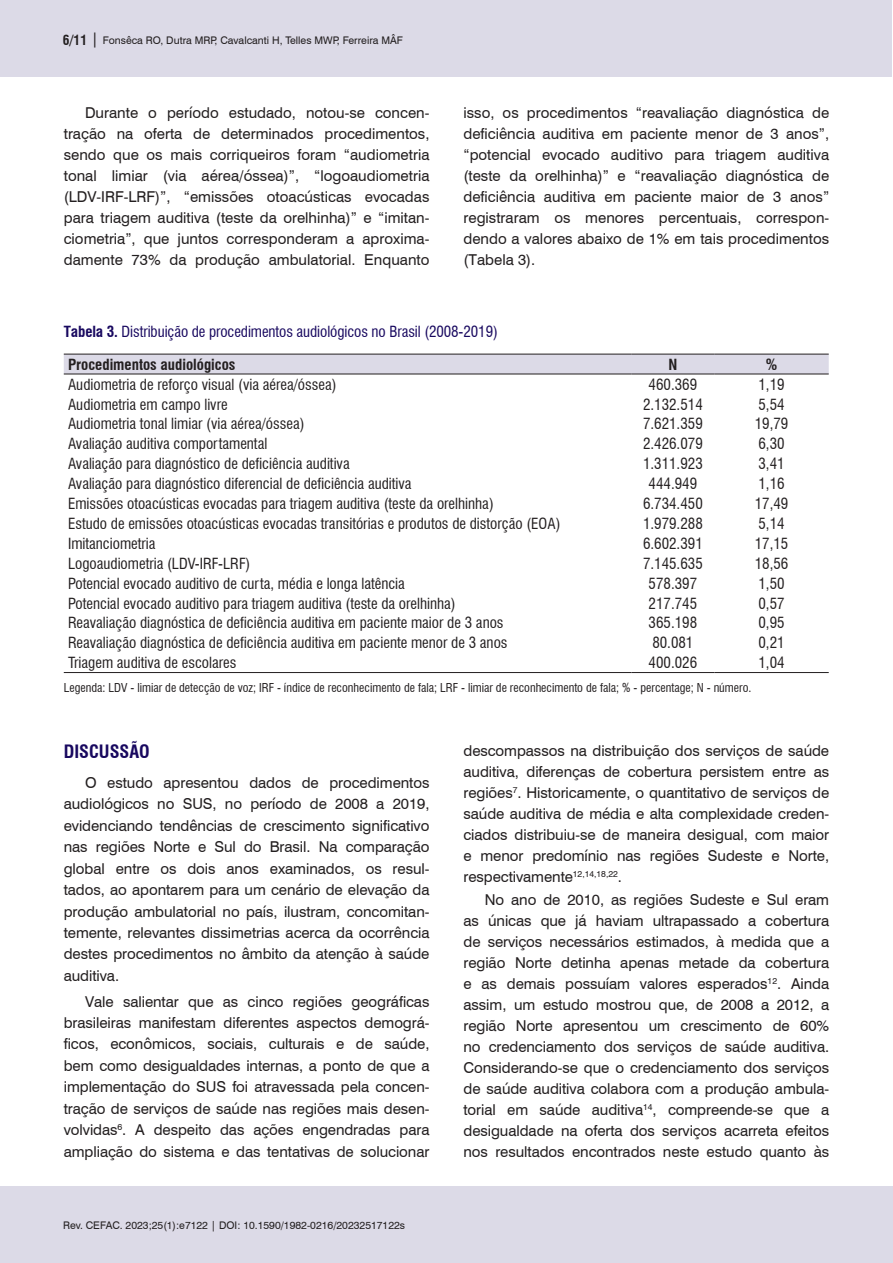
<style>
.page{position:relative;width:893px;height:1263px;background:#fff}
.page>*{position:absolute;margin:0;border:0;box-sizing:border-box;transform-origin:0 0}
.Nivel_1{font:700 condensed 18px "Swiss 721 BT";color:#18085f}
.Corpo_do_texto{font:15px/21px "Swiss 721 BT";letter-spacing:-.005em;color:#231f20;text-align:justify}
.Texto_tabelas{font:condensed 15px "Swiss 721 BT";color:#231f20}
.Titulo_tabelas_e_gr{font:condensed 15px "Swiss 721 BT";letter-spacing:-.005em;color:#18085f}
.Texto_tabelas-2{font:700 condensed 15px "Swiss 721 BT";color:#231f20}
.Legendas{font:condensed 12px "Swiss 721 BT";color:#231f20}
.t1{font:10.5px "Swiss 721 BT";color:#231f20}
.s1{font-weight:700;font-stretch:condensed;font-size:13.5px}
.s2{font-size:15px}
.s3{font-weight:700}
</style>
<div class="page">
<div style="left:0;top:1186px;width:892px;height:77px;background:#dcdae7"></div>
<div style="left:0;top:0;width:892px;height:77px;background:#dcdae7"></div>
<div style="left:64px;top:355px;width:765px;height:19px;background:#dcdae7"></div>
<hr style="left:64px;top:374px;width:567px;height:1px;background:#231f20">
<hr style="left:631px;top:374px;width:83px;height:1px;background:#231f20">
<hr style="left:714px;top:374px;width:115px;height:1px;background:#231f20">
<hr style="left:64px;top:354px;width:567px;height:1px;background:#231f20">
<hr style="left:631px;top:354px;width:83px;height:1px;background:#231f20">
<hr style="left:714px;top:354px;width:115px;height:1px;background:#231f20">
<hr style="left:64px;top:672px;width:567px;height:1px;background:#231f20">
<hr style="left:631px;top:672px;width:83px;height:1px;background:#231f20">
<hr style="left:714px;top:672px;width:115px;height:1px;background:#231f20">
<p class="t1" style="left:63px;top:33px;width:342px"><span class="s1">6/11</span> <span class="s2">|</span> Fonsêca RO, Dutra MRP, Cavalcanti H, Telles MWP, Ferreira MÂF</p>
<p class="Corpo_do_texto" style="left:64px;top:101px;width:367px;text-indent:21px">Durante o período estudado, notou-se concen&shy;tração na oferta de determinados procedimentos, sendo que os mais corriqueiros foram “audiometria tonal limiar (via aérea/óssea)”, “logoaudiometria (LDV-IRF-LRF)”, “emissões otoacústicas evocadas para triagem auditiva (teste da orelhinha)” e “imitan&shy;ciometria”, que juntos corresponderam a aproxima&shy;damente 73% da produção ambulatorial. Enquanto</p>
<p class="Corpo_do_texto" style="left:463px;top:101px;width:367px">isso, os procedimentos “reavaliação diagnóstica de deficiência auditiva em paciente menor de 3 anos”, “potencial evocado auditivo para triagem auditiva (teste da orelhinha)” e “reavaliação diagnóstica de deficiência auditiva em paciente maior de 3 anos” registraram os menores percentuais, correspon&shy;dendo a valores abaixo de 1% em tais procedimentos (Tabela 3).</p>
<p class="Titulo_tabelas_e_gr" style="left:64px;top:322px;width:436px"><span class="s3">Tabela 3.</span> Distribuição de procedimentos audiológicos no Brasil (2008-2019)</p>
<p class="Texto_tabelas-2" style="left:68px;top:355px;width:169px">Procedimentos audiológicos</p>
<p class="Texto_tabelas-2" style="left:668px;top:355px;width:10px">N</p>
<p class="Texto_tabelas-2" style="left:766px;top:355px;width:13px">%</p>
<p class="Texto_tabelas" style="left:68px;top:375px;width:270px">Audiometria de reforço visual (via aérea/óssea)</p>
<p class="Texto_tabelas" style="left:649px;top:375px;width:50px">460.369</p>
<p class="Texto_tabelas" style="left:758px;top:375px;width:28px">1,19</p>
<p class="Texto_tabelas" style="left:68px;top:395px;width:161px">Audiometria em campo livre</p>
<p class="Texto_tabelas" style="left:643px;top:395px;width:61px">2.132.514</p>
<p class="Texto_tabelas" style="left:758px;top:395px;width:28px">5,54</p>
<p class="Texto_tabelas" style="left:68px;top:415px;width:238px">Audiometria tonal limiar (via aérea/óssea)</p>
<p class="Texto_tabelas" style="left:643px;top:415px;width:61px">7.621.359</p>
<p class="Texto_tabelas" style="left:755px;top:415px;width:35px">19,79</p>
<p class="Texto_tabelas" style="left:68px;top:435px;width:201px">Avaliação auditiva comportamental</p>
<p class="Texto_tabelas" style="left:643px;top:435px;width:61px">2.426.079</p>
<p class="Texto_tabelas" style="left:758px;top:435px;width:28px">6,30</p>
<p class="Texto_tabelas" style="left:68px;top:455px;width:283px">Avaliação para diagnóstico de deficiência auditiva</p>
<p class="Texto_tabelas" style="left:643px;top:455px;width:61px">1.311.923</p>
<p class="Texto_tabelas" style="left:758px;top:455px;width:28px">3,41</p>
<p class="Texto_tabelas" style="left:68px;top:475px;width:345px">Avaliação para diagnóstico diferencial de deficiência auditiva</p>
<p class="Texto_tabelas" style="left:649px;top:475px;width:50px">444.949</p>
<p class="Texto_tabelas" style="left:758px;top:475px;width:28px">1,16</p>
<p class="Texto_tabelas" style="left:68px;top:495px;width:427px">Emissões otoacústicas evocadas para triagem auditiva (teste da orelhinha)</p>
<p class="Texto_tabelas" style="left:643px;top:495px;width:61px">6.734.450</p>
<p class="Texto_tabelas" style="left:755px;top:495px;width:35px">17,49</p>
<p class="Texto_tabelas" style="left:68px;top:514px;width:494px">Estudo de emissões otoacústicas evocadas transitórias e produtos de distorção (EOA)</p>
<p class="Texto_tabelas" style="left:643px;top:514px;width:61px">1.979.288</p>
<p class="Texto_tabelas" style="left:758px;top:514px;width:28px">5,14</p>
<p class="Texto_tabelas" style="left:68px;top:534px;width:89px">Imitanciometria</p>
<p class="Texto_tabelas" style="left:643px;top:534px;width:61px">6.602.391</p>
<p class="Texto_tabelas" style="left:755px;top:534px;width:35px">17,15</p>
<p class="Texto_tabelas" style="left:68px;top:554px;width:184px">Logoaudiometria (LDV-IRF-LRF)</p>
<p class="Texto_tabelas" style="left:643px;top:554px;width:61px">7.145.635</p>
<p class="Texto_tabelas" style="left:755px;top:554px;width:35px">18,56</p>
<p class="Texto_tabelas" style="left:68px;top:574px;width:338px">Potencial evocado auditivo de curta, média e longa latência</p>
<p class="Texto_tabelas" style="left:649px;top:574px;width:50px">578.397</p>
<p class="Texto_tabelas" style="left:758px;top:574px;width:28px">1,50</p>
<p class="Texto_tabelas" style="left:68px;top:594px;width:389px">Potencial evocado auditivo para triagem auditiva (teste da orelhinha)</p>
<p class="Texto_tabelas" style="left:649px;top:594px;width:50px">217.745</p>
<p class="Texto_tabelas" style="left:758px;top:594px;width:28px">0,57</p>
<p class="Texto_tabelas" style="left:68px;top:614px;width:437px">Reavaliação diagnóstica de deficiência auditiva em paciente maior de 3 anos</p>
<p class="Texto_tabelas" style="left:649px;top:614px;width:50px">365.198</p>
<p class="Texto_tabelas" style="left:758px;top:614px;width:28px">0,95</p>
<p class="Texto_tabelas" style="left:68px;top:634px;width:441px">Reavaliação diagnóstica de deficiência auditiva em paciente menor de 3 anos</p>
<p class="Texto_tabelas" style="left:652px;top:634px;width:43px">80.081</p>
<p class="Texto_tabelas" style="left:758px;top:634px;width:28px">0,21</p>
<p class="Texto_tabelas" style="left:68px;top:654px;width:170px">Triagem auditiva de escolares</p>
<p class="Texto_tabelas" style="left:649px;top:654px;width:50px">400.026</p>
<p class="Texto_tabelas" style="left:758px;top:654px;width:28px">1,04</p>
<p class="Legendas" style="left:64px;top:680px;width:689px">Legenda: LDV - limiar de detecção de voz; IRF - índice de reconhecimento de fala; LRF - limiar de reconhecimento de fala; % - percentage; N - número.</p>
<p class="Nivel_1" style="left:64px;top:740px;width:88px">DISCUSSÃO</p>
<p class="Corpo_do_texto" style="left:64px;top:771px;width:367px;line-height:21.5px;text-indent:21px">O estudo apresentou dados de procedimentos audiológicos no SUS, no período de 2008 a 2019, evidenciando tendências de crescimento significativo nas regiões Norte e Sul do Brasil. Na comparação global entre os dois anos examinados, os resul&shy;tados, ao apontarem para um cenário de elevação da produção ambulatorial no país, ilustram, concomitan&shy;temente, relevantes dissimetrias acerca da ocorrência destes procedimentos no âmbito da atenção à saúde auditiva.</p>
<p class="Corpo_do_texto" style="left:64px;top:990px;width:367px;line-height:21.5px;text-indent:21px">Vale salientar que as cinco regiões geográficas brasileiras manifestam diferentes aspectos demográ&shy;ficos, econômicos, sociais, culturais e de saúde, bem como desigualdades internas, a ponto de que a implementação do SUS foi atravessada pela concen&shy;tração de serviços de saúde nas regiões mais desen&shy;volvidas<sup>6</sup>. A despeito das ações engendradas para ampliação do sistema e das tentativas de solucionar</p>
<p class="t1" style="left:63px;top:1218px;width:344px">Rev. CEFAC. 2023;25(1):e7122 | DOI: 10.1590/1982-0216/20232517122s</p>
<p class="Corpo_do_texto" style="left:463px;top:739px;width:367px">descompassos na distribuição dos serviços de saúde auditiva, diferenças de cobertura persistem entre as regiões<sup>7</sup>. Historicamente, o quantitativo de serviços de saúde auditiva de média e alta complexidade creden&shy;ciados distribuiu-se de maneira desigual, com maior e menor predomínio nas regiões Sudeste e Norte, respectivamente<sup>12,14,18,22</sup>.</p>
<p class="Corpo_do_texto" style="left:463px;top:888px;width:367px;text-indent:21px">No ano de 2010, as regiões Sudeste e Sul eram as únicas que já haviam ultrapassado a cobertura de serviços necessários estimados, à medida que a região Norte detinha apenas metade da cobertura e as demais possuíam valores esperados<sup>12</sup>. Ainda assim, um estudo mostrou que, de 2008 a 2012, a região Norte apresentou um crescimento de 60% no credenciamento dos serviços de saúde auditiva.<br>Considerando-se que o credenciamento dos serviços de saúde auditiva colabora com a produção ambula&shy;torial em saúde auditiva<sup>14</sup>, compreende-se que a desigualdade na oferta dos serviços acarreta efeitos nos resultados encontrados neste estudo quanto às</p>
</div>
